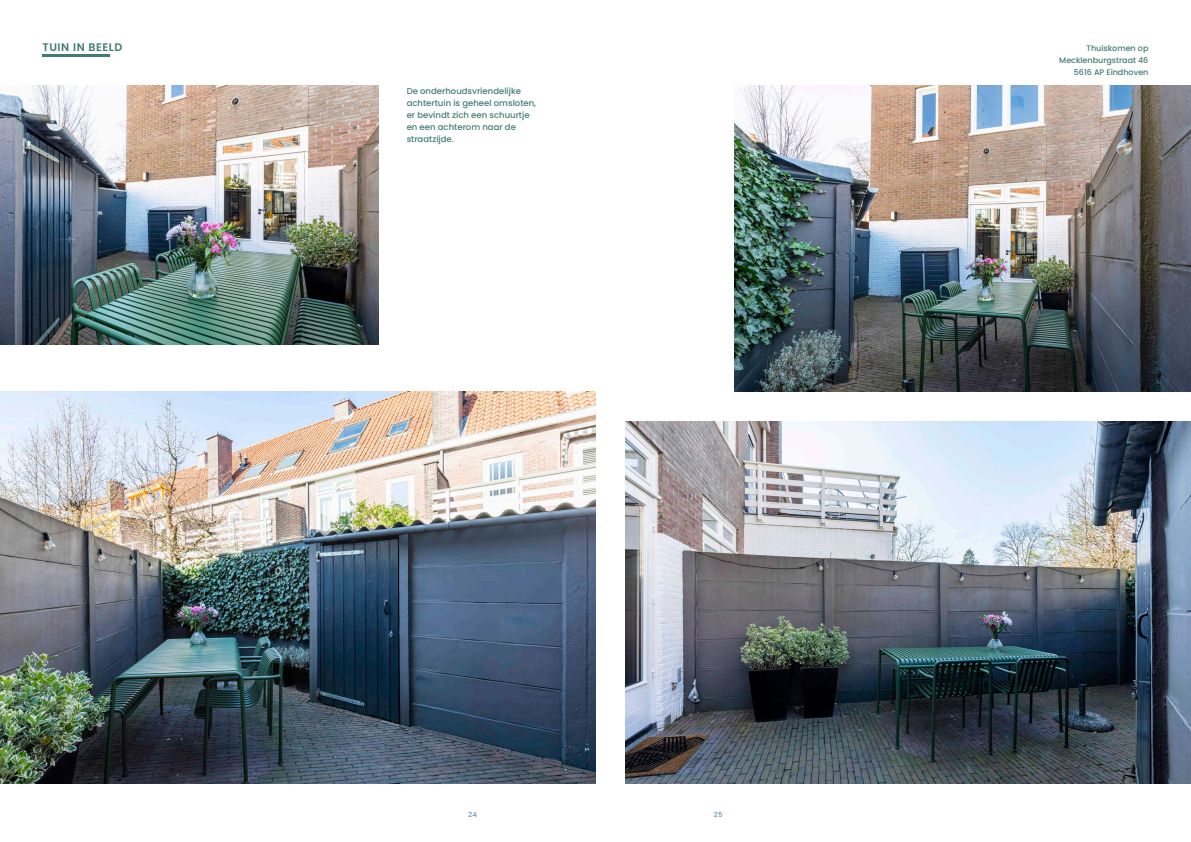
<style>
.page{position:relative;width:1191px;height:842px;background:#fff}
.page>*{position:absolute;margin:0;border:0;box-sizing:border-box;transform-origin:0 0}
.t1{font:600 11px "Poppins";letter-spacing:.05em;color:#417c74}
.t2{font:500 8.5px/12px "Poppins";color:#417c74}
.t3{font:500 8px "Poppins";color:#417c74}
.t4{font:600 7px "Poppins";color:#83a3b2}
</style>
<div class="page">
<img style="left:734px;top:85px;width:457px;height:306px">
<img style="left:625px;top:421px;width:566px;height:363px">
<img style="left:0;top:85px;width:378px;height:259px">
<img style="left:0;top:391px;width:595px;height:393px">
<hr style="left:43px;top:55px;width:67px;height:2px;background:#417c74">
<p class="t1" style="left:43px;top:40px;width:81px">TUIN IN BEELD</p>
<p class="t2" style="left:407px;top:85px;width:131px">De onderhoudsvriendelijke achtertuin is geheel omsloten, er bevindt zich een schuurtje en een achterom naar de straatzijde.</p>
<p class="t4" style="left:468px;top:810px;width:10px">24</p>
<p class="t4" style="left:714px;top:810px;width:10px">25</p>
<p class="t3" style="left:1086px;top:43px;width:63px">Thuiskomen op</p>
<p class="t3" style="left:1059px;top:55px;width:91px">Mecklenburgstraat 46</p>
<p class="t3" style="left:1073px;top:67px;width:76px">5616 AP Eindhoven</p>
</div>
